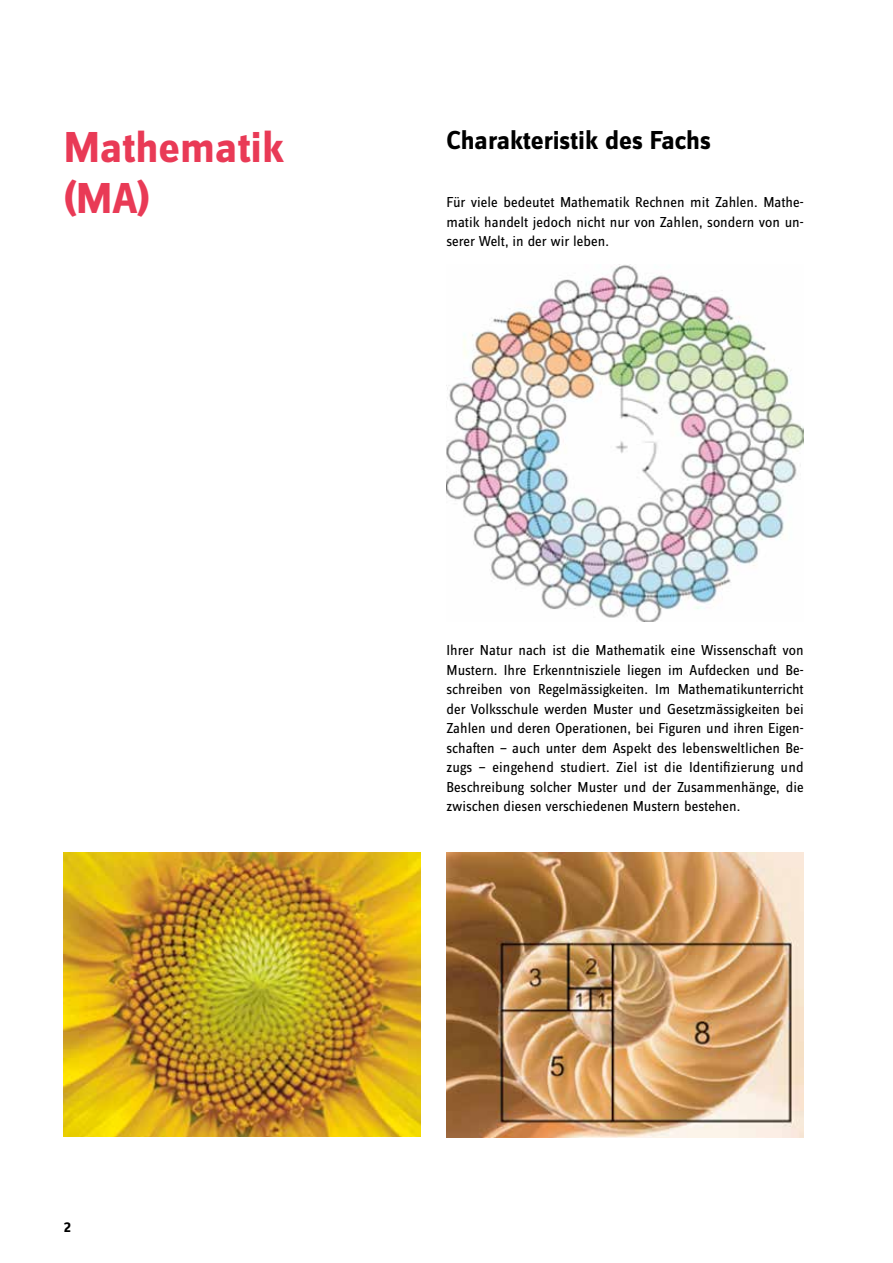
<style>
.page{position:relative;width:893px;height:1263px;background:#fff}
.page>*{position:absolute;margin:0;border:0;box-sizing:border-box;transform-origin:0 0}
.t1{font:700 45px/51px "Zine Sans Dis OT";color:#e93a56}
.t2{font:700 27px "Zine Sans Dis OT";color:#000}
.t3{font:15px/19.5px "Zine Sans Dis OT";color:#000;text-align:justify}
.t4{font:700 15px "Zine Sans Dis OT";color:#000}
</style>
<div class="page">
<img style="left:64px;top:853px;width:357px;height:284px">
<img style="left:446px;top:264px;width:358px;height:358px">
<img style="left:446px;top:853px;width:358px;height:284px">
<h1 class="t1" style="left:64px;top:124px;width:223px">Mathematik (MA)</h1>
<h2 class="t2" style="left:446px;top:126px;width:266px">Charakteristik des Fachs</h2>
<p class="t3" style="left:446px;top:193px;width:359px">Für viele bedeutet Mathematik Rechnen mit Zahlen. Mathe&shy;matik handelt jedoch nicht nur von Zahlen, sondern von un&shy;serer Welt, in der wir leben.</p>
<p class="t4" style="left:64px;top:1219px;width:9px">2</p>
<p class="t3" style="left:446px;top:641px;width:359px">Ihrer Natur nach ist die Mathematik eine Wissenschaft von Mustern. Ihre Erkenntnisziele liegen im Aufdecken und Be&shy;schreiben von Regelmässigkeiten. Im Mathematikunterricht der Volksschule werden Muster und Gesetzmässigkeiten bei Zahlen und deren Operationen, bei Figuren und ihren Eigen&shy;schaften — auch unter dem Aspekt des lebensweltlichen Be&shy;zugs — eingehend studiert. Ziel ist die Identifizierung und Beschreibung solcher Muster und der Zusammenhänge, die zwischen diesen verschiedenen Mustern bestehen.</p>
</div>
